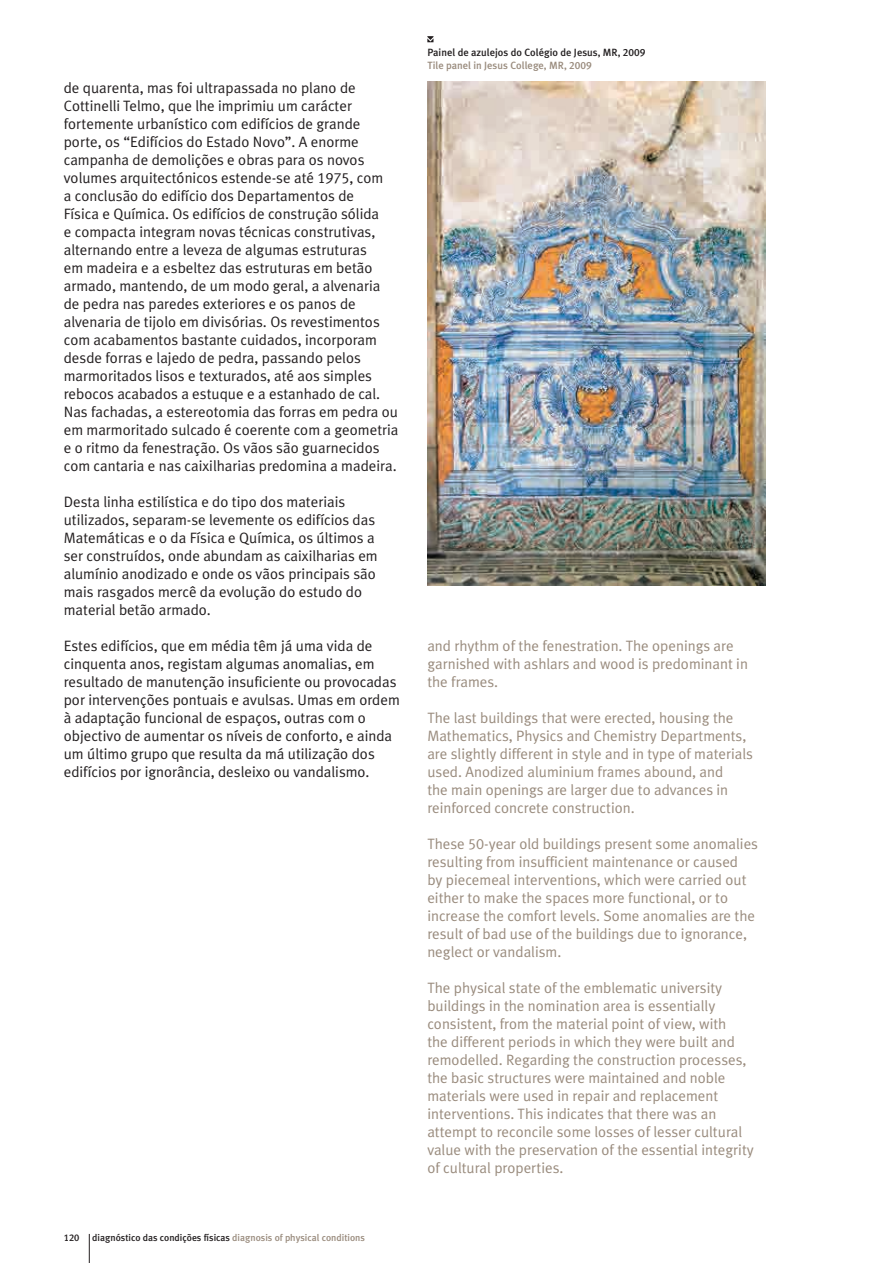
<style>
.page{position:relative;width:893px;height:1263px;background:#fff}
.page>*{position:absolute;margin:0;border:0;box-sizing:border-box;transform-origin:0 0}
.t1{font:15px/18px "Meta Plus Lining";color:#231f20}
.t2{font:15px/18px "Meta Plus Lining";color:#998b7d}
.t3{font:500 10.5px "Meta Plus Lining";color:#231f20}
.t4{font:500 10.5px "Meta Plus Lining";color:#998b7d}
.t5{font:500 9.75px "Meta Plus Lining";color:#231f20}
.s1{color:#998b7d}
</style>
<div class="page">
<svg style="left:89px;top:1234px;width:1px;height:29px"></svg>
<img style="left:427px;top:82px;width:338px;height:504px">
<svg style="left:427px;top:36px;width:6px;height:6px"></svg>
<p class="t3" style="left:427px;top:46px;width:220px">Painel de azulejos do Colégio de Jesus, MR, 2009</p>
<p class="t4" style="left:427px;top:59px;width:166px">Tile panel in Jesus College, MR, 2009</p>
<p class="t1" style="left:64px;top:78px;width:336px">de quarenta, mas foi ultrapassada no plano de Cottinelli Telmo, que lhe imprimiu um carácter fortemente urbanístico com edifícios de grande porte, os “Edifícios do Estado Novo”. A enorme campanha de demolições e obras para os novos volumes arquitectónicos estende-se até 1975, com<br>a conclusão do edifício dos Departamentos de<br>Física e Química. Os edifícios de construção sólida<br>e compacta integram novas técnicas construtivas, alternando entre a leveza de algumas estruturas<br>em madeira e a esbeltez das estruturas em betão armado, mantendo, de um modo geral, a alvenaria de pedra nas paredes exteriores e os panos de alvenaria de tijolo em divisórias. Os revestimentos com acabamentos bastante cuidados, incorporam desde forras e lajedo de pedra, passando pelos marmoritados lisos e texturados, até aos simples rebocos acabados a estuque e a estanhado de cal.<br>Nas fachadas, a estereotomia das forras em pedra ou em marmoritado sulcado é coerente com a geometria e o ritmo da fenestração. Os vãos são guarnecidos com cantaria e nas caixilharias predomina a madeira.</p>
<p class="t1" style="left:64px;top:492px;width:315px">Desta linha estilística e do tipo dos materiais utilizados, separam-se levemente os edifícios das Matemáticas e o da Física e Química, os últimos a ser construídos, onde abundam as caixilharias em alumínio anodizado e onde os vãos principais são mais rasgados mercê da evolução do estudo do material betão armado.</p>
<p class="t1" style="left:64px;top:636px;width:338px">Estes edifícios, que em média têm já uma vida de cinquenta anos, registam algumas anomalias, em resultado de manutenção insuficiente ou provocadas por intervenções pontuais e avulsas. Umas em ordem à adaptação funcional de espaços, outras com o objectivo de aumentar os níveis de conforto, e ainda um último grupo que resulta da má utilização dos edifícios por ignorância, desleixo ou vandalismo.</p>
<p class="t2" style="left:427px;top:636px;width:322px">and rhythm of the fenestration. The openings are garnished with ashlars and wood is predominant in the frames.</p>
<p class="t2" style="left:427px;top:708px;width:327px">The last buildings that were erected, housing the Mathematics, Physics and Chemistry Departments, are slightly different in style and in type of materials used. Anodized aluminium frames abound, and<br>the main openings are larger due to advances in reinforced concrete construction.</p>
<p class="t2" style="left:427px;top:834px;width:332px">These 50-year old buildings present some anomalies resulting from insufficient maintenance or caused<br>by piecemeal interventions, which were carried out either to make the spaces more functional, or to increase the comfort levels. Some anomalies are the result of bad use of the buildings due to ignorance, neglect or vandalism.</p>
<p class="t2" style="left:427px;top:978px;width:328px">The physical state of the emblematic university buildings in the nomination area is essentially consistent, from the material point of view, with<br>the different periods in which they were built and remodelled. Regarding the construction processes, the basic structures were maintained and noble materials were used in repair and replacement interventions. This indicates that there was an attempt to reconcile some losses of lesser cultural value with the preservation of the essential integrity of cultural properties.</p>
<p class="t5" style="left:64px;top:1232px;width:17px">120</p>
<p class="t5" style="left:92px;top:1232px;width:274px">diagnóstico das condições físicas <span class="s1">diagnosis of physical conditions</span></p>
</div>
